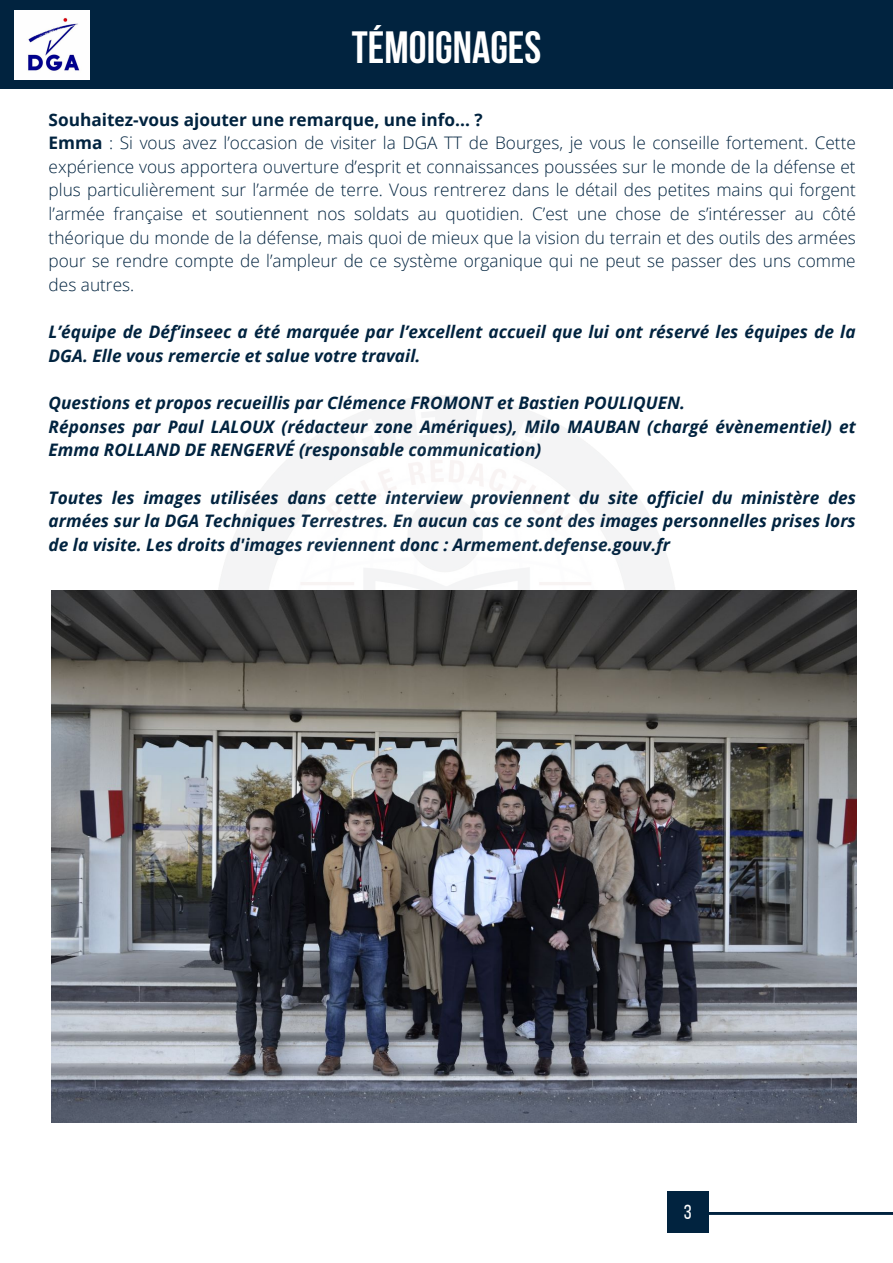
<style>
.page{position:relative;width:893px;height:1263px;background:#fff}
.page>*{position:absolute;margin:0;border:0;box-sizing:border-box;transform-origin:0 0}
.t1{font:700 45px "Bebas Neue";color:#fff}
.t2{font:20.33px "Bebas Neue";color:#fff}
.t3{font:300 17.25px/23.6px "Open Sans";color:#01233f}
.t4{font:italic 700 17.25px/23.6px "Open Sans";color:#01233f}
.s1{font-weight:700}
</style>
<div class="page">
<img style="left:215px;top:396px;width:463px;height:195px">
<svg style="left:708px;top:1202px;width:185px;height:23px"></svg>
<div style="left:667px;top:1191px;width:41px;height:42px;background:#01233f"></div>
<div style="left:0;top:0;width:893px;height:88px;background:#01233f"></div>
<img style="left:15px;top:10px;width:74px;height:69px">
<img style="left:52px;top:591px;width:804px;height:532px">
<h1 class="t1" style="left:352px;top:29px;width:191px">TÉMOIGNAGES</h1>
<p class="t3" style="left:49px;top:107px;width:809px"><span class="s1">Souhaitez-vous ajouter une remarque, une info... ?<br>Emma</span> : Si vous avez l’occasion de visiter la DGA TT de Bourges, je vous le conseille fortement. Cette expérience vous apportera ouverture d’esprit et connaissances poussées sur le monde de la défense et plus particulièrement sur l’armée de terre. Vous rentrerez dans le détail des petites mains qui forgent l’armée française et soutiennent nos soldats au quotidien. C’est une chose de s’intéresser au côté théorique du monde de la défense, mais quoi de mieux que la vision du terrain et des outils des armées pour se rendre compte de l’ampleur de ce système organique qui ne peut se passer des uns comme des autres.</p>
<p class="t4" style="left:49px;top:320px;width:808px">L’équipe de Déf’inseec a été marquée par l’excellent accueil que lui ont réservé les équipes de la<br>DGA. Elle vous remercie et salue votre travail.</p>
<p class="t4" style="left:49px;top:390px;width:809px">Questions et propos recueillis par Clémence FROMONT et Bastien POULIQUEN.<br>Réponses par Paul LALOUX (rédacteur zone Amériques), Milo MAUBAN (chargé évènementiel) et<br>Emma ROLLAND DE RENGERVÉ (responsable communication)</p>
<p class="t4" style="left:49px;top:485px;width:809px;text-align:justify">Toutes les images utilisées dans cette interview proviennent du site officiel du ministère des armées sur la DGA Techniques Terrestres. En aucun cas ce sont des images personnelles prises lors de la visite. Les droits d'images reviennent donc : Armement.defense.gouv.fr</p>
<p class="t2" style="left:684px;top:1204px;width:9px">3</p>
</div>
